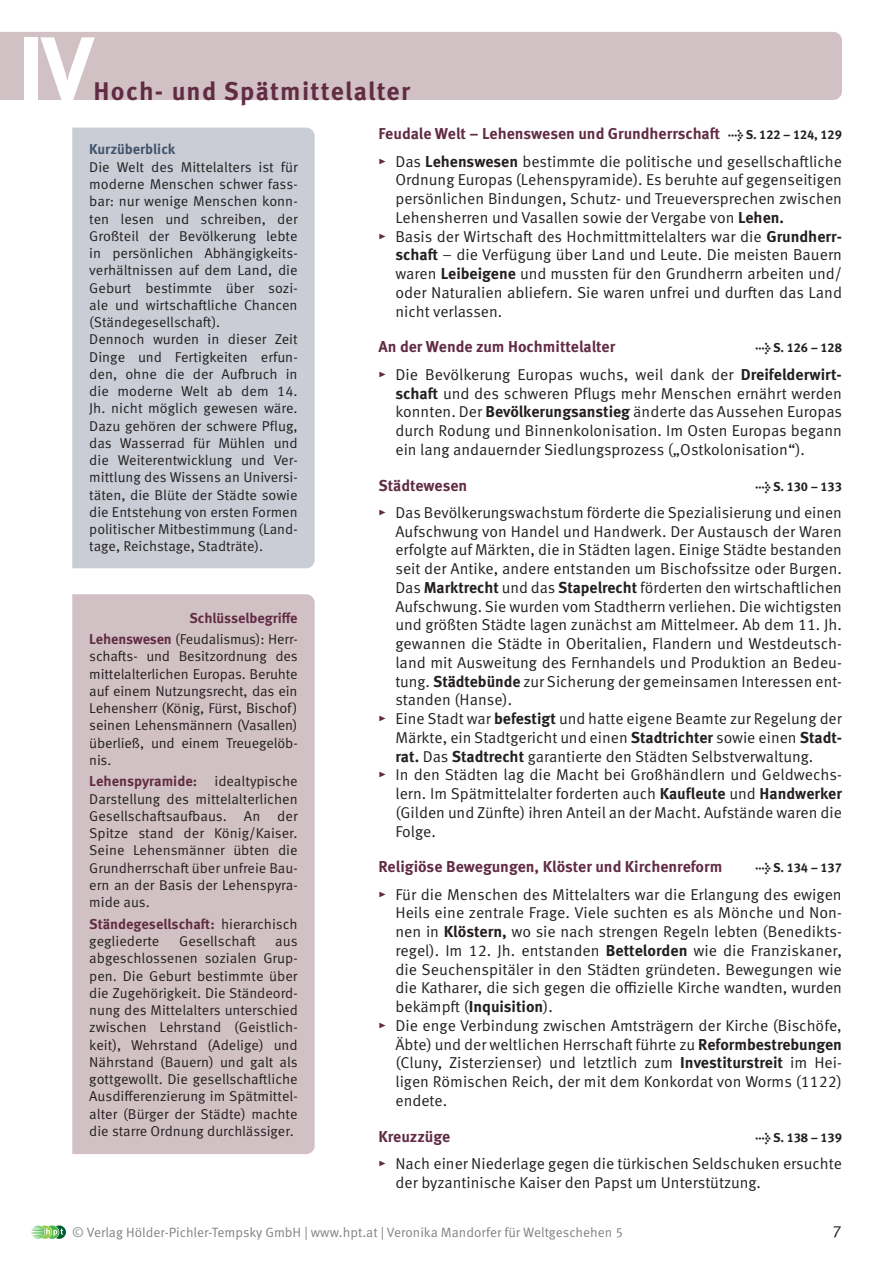
<style>
.page{position:relative;width:893px;height:1263px;background:#fff}
.page>*{position:absolute;margin:0;border:0;box-sizing:border-box;transform-origin:0 0}
.Kapitel_Nr{font:700 90px "Meta Pro";color:#fff}
.Kapitelbezeichnung{font:700 25.5px "Meta Pro";letter-spacing:.05em;color:#612c43}
.t1{font:16.5px "Meta Pro Norm";color:#231f20}
.Aufzaehlung_imTXT{font:15.75px/18.8px "Meta Pro Norm";color:#231f20;text-align:justify}
.Head2{font:700 15.75px "Meta Pro";color:#612c43}
.txt_Schlüsselbefrige{font:14.25px/17.2px "Meta Pro Norm";letter-spacing:-.005em;color:#231f20;text-align:justify}
.txt_ohneAbstand{font:14.25px/17.2px "Meta Pro Norm";color:#231f20;text-align:justify}
.txt_ohneAbstand-2{font:700 14.25px "Meta Pro";color:#612c43}
.txt_info_blauehinter{font:700 14.25px "Meta Pro";letter-spacing:-.005em;color:#40546a}
.t2{font:13.5px "Meta Pro Norm";color:#808285}
.Head2-2{font:700 12.75px "Meta Pro";letter-spacing:-.015em;color:#231f20}
.s1{font-size:12.75px;color:#231f20}
.s2{font-family:"Meta Pro";font-weight:700;color:#612c43}
.s3{font-family:"Meta Pro";font-weight:700}
</style>
<div class="page">
<svg style="left:31px;top:1225px;width:35px;height:14px"></svg>
<div style="left:0;top:32px;width:842px;height:68px;background:#d1c1c4"></div>
<div style="left:72px;top:128px;width:243px;height:440px;background:#cacdd6"></div>
<div style="left:72px;top:594px;width:243px;height:560px;background:#d1c1c4"></div>
<p class="Kapitel_Nr" style="left:18px;top:-2px;width:77px">IV</p>
<p class="Kapitelbezeichnung" style="left:94px;top:71px;width:318px">Hoch- und Spätmittelalter</p>
<p class="Head2" style="left:378px;top:122px;width:465px">Feudale Welt – Lehenswesen und Grundherrschaft <span class="s1">→ S. 122 – 124, 129</span></p>
<p class="Aufzaehlung_imTXT" style="left:395px;top:151px;width:448px;text-indent:-17px"><span class="s2">▸</span> Das <span class="s3">Lehenswesen</span> bestimmte die politische und gesellschaftliche Ordnung Europas (Lehenspyramide). Es beruhte auf gegenseitigen persönlichen Bindungen, Schutz- und Treueversprechen zwischen Lehensherren und Vasallen sowie der Vergabe von <span class="s3">Lehen.</span></p>
<p class="Aufzaehlung_imTXT" style="left:395px;top:226px;width:448px;text-indent:-17px"><span class="s2">▸</span> Basis der Wirtschaft des Hochmittmittelalters war die <span class="s3">Grundherr&shy;schaft</span> – die Verfügung über Land und Leute. Die meisten Bauern waren <span class="s3">Leibeigene</span> und mussten für den Grundherrn arbeiten und/ oder Naturalien abliefern. Sie waren unfrei und durften das Land nicht verlassen.</p>
<p class="Head2" style="left:378px;top:335px;width:238px">An der Wende zum Hochmittelalter</p>
<p class="Head2-2" style="left:756px;top:338px;width:88px">→ S. 126 – 128</p>
<p class="Aufzaehlung_imTXT" style="left:395px;top:364px;width:448px;text-indent:-17px"><span class="s2">▸</span> Die Bevölkerung Europas wuchs, weil dank der <span class="s3">Dreifelderwirt&shy;schaft</span> und des schweren Pflugs mehr Menschen ernährt werden konnten. Der <span class="s3">Bevölkerungsanstieg</span> änderte das Aussehen Europas durch Rodung und Binnenkolonisation. Im Osten Europas begann ein lang andauernder Siedlungsprozess („Ostkolonisation“).</p>
<p class="Head2" style="left:378px;top:473px;width:90px">Städtewesen</p>
<p class="Head2-2" style="left:756px;top:476px;width:88px">→ S. 130 – 133</p>
<p class="Aufzaehlung_imTXT" style="left:395px;top:502px;width:448px;text-indent:-17px"><span class="s2">▸</span> Das Bevölkerungswachstum förderte die Spezialisierung und einen Aufschwung von Handel und Handwerk. Der Austausch der Waren erfolgte auf Märkten, die in Städten lagen. Einige Städte bestanden seit der Antike, andere entstanden um Bischofssitze oder Burgen.<br>Das <span class="s3">Marktrecht</span> und das <span class="s3">Stapelrecht</span> förderten den wirtschaftlichen Aufschwung. Sie wurden vom Stadtherrn verliehen. Die wichtigsten und größten Städte lagen zunächst am Mittelmeer. Ab dem 11. Jh. gewannen die Städte in Oberitalien, Flandern und Westdeutsch&shy;land mit Ausweitung des Fernhandels und Produktion an Bedeu&shy;tung. <span class="s3">Städtebünde</span> zur Sicherung der gemeinsamen Interessen ent&shy;standen (Hanse).</p>
<p class="Aufzaehlung_imTXT" style="left:395px;top:708px;width:448px;text-indent:-17px"><span class="s2">▸</span> Eine Stadt war <span class="s3">befestigt</span> und hatte eigene Beamte zur Regelung der Märkte, ein Stadtgericht und einen <span class="s3">Stadtrichter</span> sowie einen <span class="s3">Stadt&shy;rat.</span> Das <span class="s3">Stadtrecht</span> garantierte den Städten Selbstverwaltung.</p>
<p class="Aufzaehlung_imTXT" style="left:395px;top:764px;width:448px;text-indent:-17px"><span class="s2">▸</span> In den Städten lag die Macht bei Großhändlern und Geldwechs&shy;lern. Im Spätmittelalter forderten auch <span class="s3">Kaufleute</span> und <span class="s3">Handwerker </span>(Gilden und Zünfte) ihren Anteil an der Macht. Aufstände waren die Folge.</p>
<p class="Head2" style="left:378px;top:854px;width:345px">Religiöse Bewegungen, Klöster und Kirchenreform</p>
<p class="Head2-2" style="left:756px;top:858px;width:88px">→ S. 134 – 137</p>
<p class="Aufzaehlung_imTXT" style="left:395px;top:884px;width:448px;text-indent:-17px"><span class="s2">▸</span> Für die Menschen des Mittelalters war die Erlangung des ewigen Heils eine zentrale Frage. Viele suchten es als Mönche und Non&shy;nen in <span class="s3">Klöstern,</span> wo sie nach strengen Regeln lebten (Benedikts&shy;regel). Im 12. Jh. entstanden <span class="s3">Bettelorden</span> wie die Franziskaner, die Seuchenspitäler in den Städten gründeten. Bewegungen wie die Katharer, die sich gegen die offizielle Kirche wandten, wurden bekämpft (<span class="s3">Inquisition</span>).</p>
<p class="Aufzaehlung_imTXT" style="left:395px;top:1015px;width:448px;text-indent:-17px"><span class="s2">▸</span> Die enge Verbindung zwischen Amtsträgern der Kirche (Bischöfe, Äbte) und der weltlichen Herrschaft führte zu <span class="s3">Reformbestrebungen </span>(Cluny, Zisterzienser) und letztlich zum <span class="s3">Investiturstreit</span> im Hei&shy;ligen Römischen Reich, der mit dem Konkordat von Worms (1122) endete.</p>
<p class="Head2" style="left:378px;top:1124px;width:73px">Kreuzzüge</p>
<p class="Head2-2" style="left:756px;top:1127px;width:88px">→ S. 138 – 139</p>
<p class="Aufzaehlung_imTXT" style="left:395px;top:1153px;width:448px;text-indent:-17px"><span class="s2">▸</span> Nach einer Niederlage gegen die türkischen Seldschuken ersuchte der byzantinische Kaiser den Papst um Unterstützung.</p>
<p class="txt_info_blauehinter" style="left:89px;top:138px;width:88px">Kurzüberblick</p>
<p class="txt_ohneAbstand" style="left:89px;top:157px;width:210px">Die Welt des Mittelalters ist für moderne Menschen schwer fass&shy;bar: nur wenige Menschen konn&shy;ten lesen und schreiben, der Großteil der Bevölkerung lebte in persönlichen Abhängigkeits&shy;verhältnissen auf dem Land, die Geburt bestimmte über sozi&shy;ale und wirtschaftliche Chancen (Ständegesellschaft).</p>
<p class="txt_ohneAbstand" style="left:89px;top:330px;width:210px">Dennoch wurden in dieser Zeit Dinge und Fertigkeiten erfun&shy;den, ohne die der Aufbruch in die moderne Welt ab dem 14.<br>Jh. nicht möglich gewesen wäre.<br>Dazu gehören der schwere Pflug, das Wasserrad für Mühlen und die Weiterentwicklung und Ver&shy;mittlung des Wissens an Universi&shy;täten, die Blüte der Städte sowie die Entstehung von ersten Formen politischer Mitbestimmung (Land&shy;tage, Reichstage, Stadträte).</p>
<p class="txt_ohneAbstand-2" style="left:189px;top:607px;width:110px">Schlüsselbegriffe</p>
<p class="txt_Schlüsselbefrige" style="left:89px;top:630px;width:210px"><span class="s2">Lehenswesen</span> (Feudalismus): Herr&shy;schafts- und Besitzordnung des mittelalterlichen Europas. Beruhte auf einem Nutzungsrecht, das ein Lehensherr (König, Fürst, Bischof) seinen Lehensmännern (Vasallen) überließ, und einem Treuegelöb&shy;nis.</p>
<p class="txt_Schlüsselbefrige" style="left:89px;top:772px;width:210px"><span class="s2">Lehenspyramide:</span> idealtypische Darstellung des mittelalterlichen Gesellschaftsaufbaus. An der Spitze stand der König/Kaiser.<br>Seine Lehensmänner übten die Grundherrschaft über unfreie Bau&shy;ern an der Basis der Lehenspyra&shy;mide aus.</p>
<p class="txt_Schlüsselbefrige" style="left:89px;top:914px;width:210px"><span class="s2">Ständegesellschaft:</span> hierarchisch gegliederte</p>
<p class="txt_Schlüsselbefrige" style="left:179px;top:931px;width:78px">Gesellschaft</p>
<p class="txt_Schlüsselbefrige" style="left:89px;top:931px;width:210px;text-indent:186px">aus abgeschlossenen sozialen Grup&shy;pen. Die Geburt bestimmte über die Zugehörigkeit. Die Ständeord&shy;nung des Mittelalters unterschied zwischen Lehrstand (Geistlich&shy;keit), Wehrstand (Adelige) und Nährstand (Bauern) und galt als gottgewollt. Die gesellschaftliche Ausdifferenzierung im Spätmittel&shy;alter (Bürger der Städte) machte die starre Ordnung durchlässiger.</p>
<p class="t2" style="left:72px;top:1222px;width:552px">© Verlag Hölder-Pichler-Tempsky GmbH | www.hpt.at | Veronika Mandorfer für Weltgeschehen 5</p>
<p class="t1" style="left:832px;top:1219px;width:11px">7</p>
</div>
